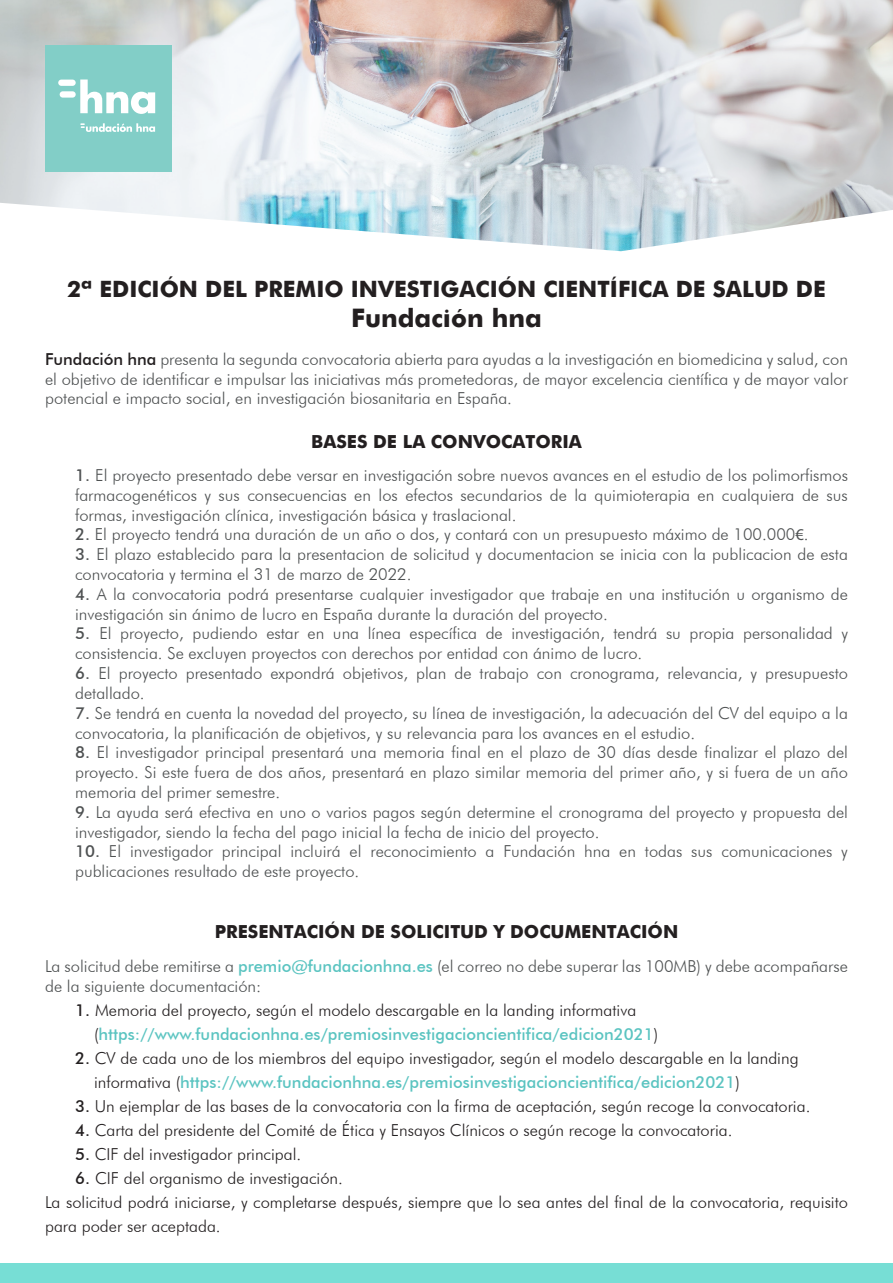
<style>
.page{position:relative;width:893px;height:1283px;background:#fff}
.page>*{position:absolute;margin:0;border:0;box-sizing:border-box;transform-origin:0 0}
.t1{font:700 25.5px "Futura";color:#231f20}
.t2{font:700 22.5px "Futura";color:#231f20}
.t3{font:700 18px "Futura";color:#231f20}
.t4{font:300 16.5px/19.8px "Futura BT";color:#4e5152}
.t5{font:300 16.5px/24px "Futura BT";color:#231f20}
.t6{font:500 16.5px/24px "Futura BT";color:#5bc4c1}
.s1{font-weight:500;color:#231f20}
.s2{font-weight:500}
.s3{font-family:"Myriad Pro";font-weight:400}
.s4{font-weight:500;color:#5bc4c1}
.s5{color:#231f20}
.s6{font-weight:300;color:#231f20}
</style>
<div class="page">
<img style="left:0;top:0;width:893px;height:251px">
<div style="left:0;top:1262px;width:893px;height:20px;background:#77ded5"></div>
<div style="left:45px;top:45px;width:126px;height:126px;background:#82cec7"></div>
<svg style="left:80px;top:79px;width:75px;height:35px"></svg>
<div style="left:60px;top:91px;width:16px;height:7px;background:#fff;border-radius:3px"></div>
<div style="left:58px;top:80px;width:18px;height:6px;background:#fff;border-radius:3px"></div>
<svg style="left:80px;top:123px;width:75px;height:9px"></svg>
<h2 class="t2" style="left:67px;top:272px;width:760px">2ª EDICIÓN DEL PREMIO INVESTIGACIÓN CIENTÍFICA DE SALUD DE</h2>
<h1 class="t1" style="left:351px;top:299px;width:192px">Fundación hna</h1>
<p class="t4" style="left:45px;top:349px;width:804px;text-align:justify"><span class="s1">Fundación hna</span> presenta la segunda convocatoria abierta para ayudas a la investigación en biomedicina y salud, con el objetivo de identificar e impulsar las iniciativas más prometedoras, de mayor excelencia científica y de mayor valor potencial e impacto social, en investigación biosanitaria en España.</p>
<p class="t3" style="left:311px;top:428px;width:272px">BASES DE LA CONVOCATORIA</p>
<p class="t4" style="left:75px;top:465px;width:774px;text-align:justify"><span class="s2">1.</span> El proyecto presentado debe versar en investigación sobre nuevos avances en el estudio de los polimorfismos farmacogenéticos y sus consecuencias en los efectos secundarios de la quimioterapia en cualquiera de sus formas, investigación clínica, investigación básica y traslacional.</p>
<p class="t4" style="left:75px;top:524px;width:735px"><span class="s2">2.</span> El proyecto tendrá una duración de un año o dos, y contará con un presupuesto máximo de 100.000<span class="s3">€</span>.</p>
<p class="t4" style="left:75px;top:544px;width:774px"><span class="s2">3.</span> El plazo establecido para la presentacion de solicitud y documentacion se inicia con la publicacion de esta convocatoria y termina el 31 de marzo de 2022.</p>
<p class="t4" style="left:75px;top:584px;width:774px"><span class="s2">4.</span> A la convocatoria podrá presentarse cualquier investigador que trabaje en una institución u organismo de investigación sin ánimo de lucro en España durante la duración del proyecto.</p>
<p class="t4" style="left:75px;top:623px;width:774px"><span class="s2">5.</span> El proyecto, pudiendo estar en una línea específica de investigación, tendrá su propia personalidad y consistencia. Se excluyen proyectos con derechos por entidad con ánimo de lucro.</p>
<p class="t4" style="left:75px;top:663px;width:774px"><span class="s2">6.</span> El proyecto presentado expondrá objetivos, plan de trabajo con cronograma, relevancia, y presupuesto detallado.</p>
<p class="t4" style="left:75px;top:702px;width:774px"><span class="s2">7.</span> Se tendrá en cuenta la novedad del proyecto, su línea de investigación, la adecuación del CV del equipo a la convocatoria, la planificación de objetivos, y su relevancia para los avances en el estudio.</p>
<p class="t4" style="left:75px;top:742px;width:774px;text-align:justify"><span class="s2">8.</span> El investigador principal presentará una memoria final en el plazo de 30 días desde finalizar el plazo del proyecto. Si este fuera de dos años, presentará en plazo similar memoria del primer año, y si fuera de un año memoria del primer semestre.</p>
<p class="t4" style="left:75px;top:801px;width:774px"><span class="s2">9.</span> La ayuda será efectiva en uno o varios pagos según determine el cronograma del proyecto y propuesta del investigador, siendo la fecha del pago inicial la fecha de inicio del proyecto.</p>
<p class="t4" style="left:75px;top:841px;width:774px"><span class="s2">10.</span> El investigador principal incluirá el reconocimiento a Fundación hna en todas sus comunicaciones y publicaciones resultado de este proyecto.</p>
<p class="t3" style="left:215px;top:918px;width:465px">PRESENTACIÓN DE SOLICITUD Y DOCUMENTACIÓN</p>
<p class="t4" style="left:45px;top:955px;width:804px">La solicitud debe remitirse a <span class="s4">premio@fundacionhna.es</span> (el correo no debe superar las 100MB) y debe acompañarse de la siguiente documentación:</p>
<p class="t6" style="left:94px;top:997px;width:566px;text-indent:-19px"><span class="s5">1.</span> <span class="s6">Memoria del proyecto, según el modelo descargable en la landing informativa (</span>https://www.fundacionhna.es/premiosinvestigacioncientifica/edicion2021<span class="s6">)</span></p>
<p class="t5" style="left:94px;top:1045px;width:706px;text-indent:-19px"><span class="s2">2.</span> CV de cada uno de los miembros del equipo investigador, según el modelo descargable en la landing informativa (<span class="s4">https://www.fundacionhna.es/premiosinvestigacioncientifica/edicion2021</span>)</p>
<p class="t5" style="left:75px;top:1093px;width:737px"><span class="s2">3.</span> Un ejemplar de las bases de la convocatoria con la firma de aceptación, según recoge la convocatoria.</p>
<p class="t5" style="left:75px;top:1117px;width:659px"><span class="s2">4.</span> Carta del presidente del Comité de Ética y Ensayos Clínicos o según recoge la convocatoria.</p>
<p class="t5" style="left:75px;top:1141px;width:228px"><span class="s2">5.</span> CIF del investigador principal.</p>
<p class="t5" style="left:45px;top:1165px;width:804px;text-indent:30px"><span class="s2">6.</span> CIF del organismo de investigación.<br>La solicitud podrá iniciarse, y completarse después, siempre que lo sea antes del final de la convocatoria, requisito para poder ser aceptada.</p>
</div>
